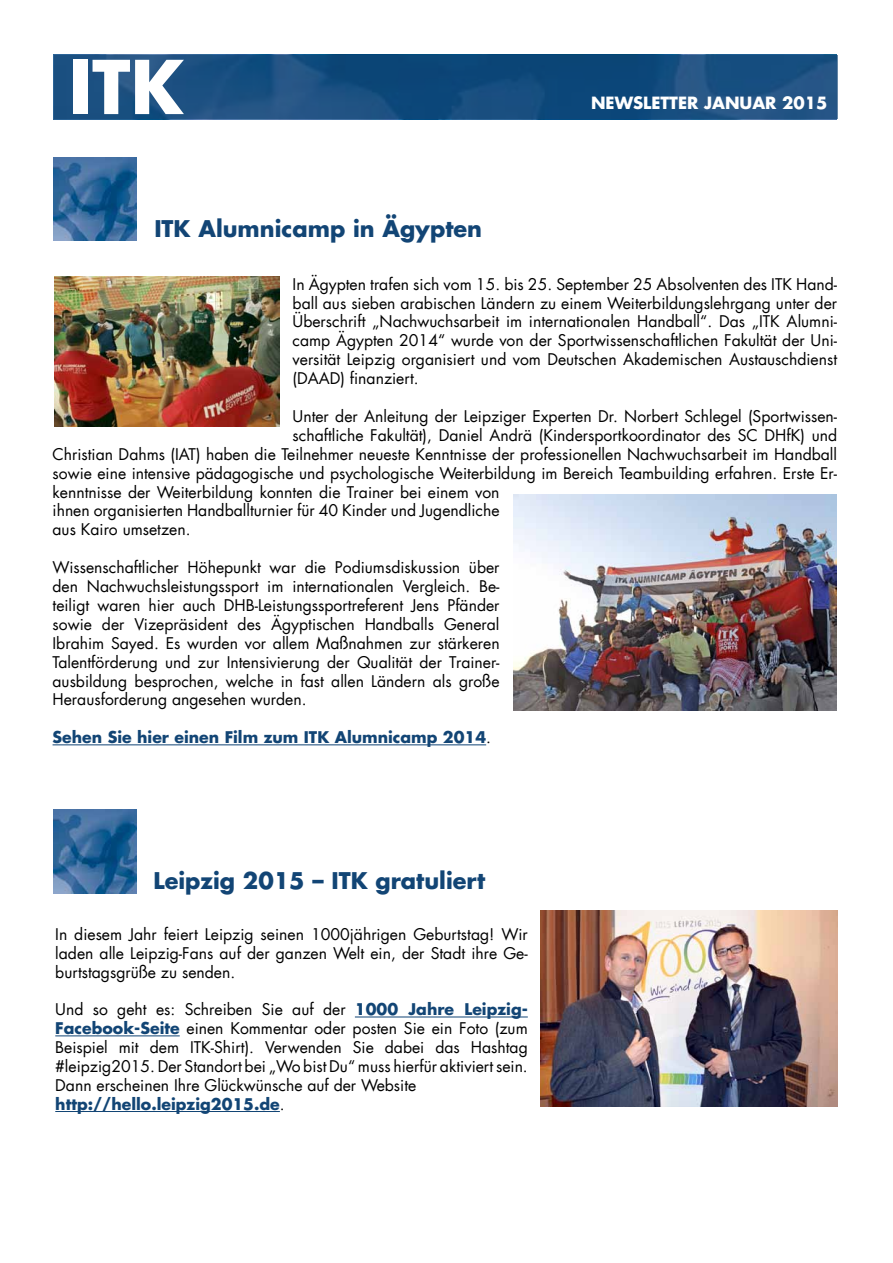
<style>
.page{position:relative;width:893px;height:1263px;background:#fff}
.page>*{position:absolute;margin:0;border:0;box-sizing:border-box;transform-origin:0 0}
.t1{font:700 22.5px "Futura";color:#124575}
.t2{font:700 16.5px "Futura";color:#fff}
.t3{font:15.75px/18.9px "Futura";color:#000;text-align:justify}
.t4{font:700 15.75px "Futura";color:#124575}
.s1{font-weight:400;color:#000}
.s2{font-weight:700;color:#124575}
</style>
<div class="page">
<svg style="left:55px;top:55px;width:783px;height:64px;background:#174d7e"></svg>
<div style="left:73px;top:60px;width:14px;height:54px;background:#fff"></div>
<svg style="left:93px;top:60px;width:91px;height:54px"></svg>
<img style="left:54px;top:158px;width:83px;height:83px">
<hr style="left:53px;top:744px;width:433px;height:1px;background:#124575">
<img style="left:513px;top:495px;width:323px;height:216px">
<img style="left:55px;top:277px;width:225px;height:150px">
<hr style="left:355px;top:1016px;width:173px;height:1px;background:#124575">
<hr style="left:55px;top:1035px;width:125px;height:1px;background:#124575">
<hr style="left:55px;top:1111px;width:225px;height:1px;background:#124575">
<img style="left:541px;top:910px;width:296px;height:196px">
<img style="left:54px;top:810px;width:83px;height:83px">
<p class="t2" style="left:591px;top:92px;width:238px">NEWSLETTER JANUAR 2015</p>
<h1 class="t1" style="left:154px;top:214px;width:329px">ITK Alumnicamp in Ägypten</h1>
<p class="t3" style="left:293px;top:275px;width:546px">In Ägypten trafen sich vom 15. bis 25. September 25 Absolventen des ITK Hand&shy;ball aus sieben arabischen Ländern zu einem Weiterbildungslehrgang unter der Überschrift „Nachwuchsarbeit im internationalen Handball“. Das „ITK Alumni&shy;camp Ägypten 2014“ wurde von der Sportwissenschaftlichen Fakultät der Uni&shy;versität Leipzig organisiert und vom Deutschen Akademischen Austauschdienst (DAAD) finanziert.</p>
<p class="t3" style="left:293px;top:407px;width:546px">Unter der Anleitung der Leipziger Experten Dr. Norbert Schlegel (Sportwissen-</p>
<p class="t3" style="left:293px;top:426px;width:546px">schaftliche Fakultät), Daniel Andrä (Kindersportkoordinator des SC DHfK) und</p>
<p class="t3" style="left:53px;top:445px;width:786px">Christian Dahms (IAT) haben die Teilnehmer neueste Kenntnisse der professionellen Nachwuchsarbeit im Handball</p>
<p class="t3" style="left:53px;top:464px;width:786px">sowie eine intensive pädagogische und psychologische Weiterbildung im Bereich Teambuilding erfahren. Erste Er-</p>
<p class="t3" style="left:53px;top:482px;width:448px">kenntnisse der Weiterbildung konnten die Trainer bei einem von</p>
<p class="t3" style="left:53px;top:501px;width:449px">ihnen organisierten Handballturnier für 40 Kinder und Jugendliche</p>
<p class="t3" style="left:53px;top:520px;width:140px">aus Kairo umsetzen.</p>
<p class="t3" style="left:53px;top:558px;width:449px">Wissenschaftlicher Höhepunkt war die Podiumsdiskussion über den Nachwuchsleistungssport im internationalen Vergleich. Be&shy;teiligt waren hier auch DHB-Leistungssportreferent Jens Pfänder sowie der Vizepräsident des Ägyptischen Handballs General Ibrahim Sayed. Es wurden vor allem Maßnahmen zur stärkeren Talentförderung und zur Intensivierung der Qualität der Trainer&shy;ausbildung besprochen, welche in fast allen Ländern als große Herausforderung angesehen wurden.</p>
<p class="t4" style="left:53px;top:727px;width:440px">Sehen Sie hier einen Film zum ITK Alumnicamp 2014<span class="s1">.</span></p>
<h1 class="t1" style="left:154px;top:865px;width:333px">Leipzig 2015 – ITK gratuliert</h1>
<p class="t3" style="left:55px;top:925px;width:474px">In diesem Jahr feiert Leipzig seinen 1000jährigen Geburtstag! Wir laden alle Leipzig-Fans auf der ganzen Welt ein, der Stadt ihre Ge&shy;burtstagsgrüße zu senden.</p>
<p class="t3" style="left:55px;top:1000px;width:474px;text-align:left">Und so geht es: Schreiben Sie auf der <span class="s2">1000 Jahre Leipzig-Facebook-Seite</span> einen Kommentar oder posten Sie ein Foto (zum Beispiel mit dem ITK-Shirt). Verwenden Sie dabei das Hashtag #leipzig2015. Der Standort bei „Wo bist Du“ muss hierfür aktiviert sein.<br>Dann erscheinen Ihre Glückwünsche auf der Website <span class="s2">http://hello.leipzig2015.de</span>.</p>
</div>
